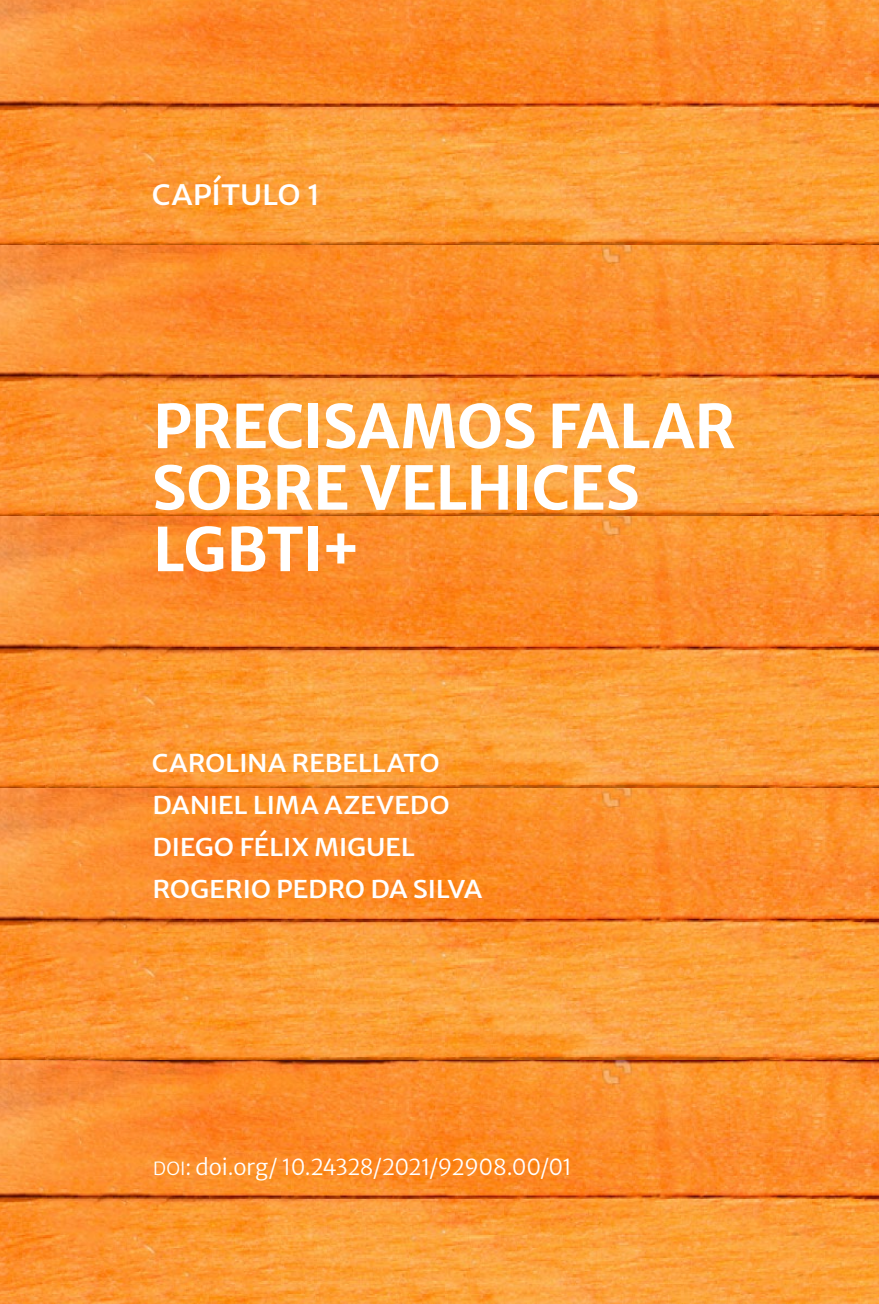
<style>
.page{position:relative;width:879px;height:1304px;background:#fff}
.page>*{position:absolute;margin:0;border:0;box-sizing:border-box;transform-origin:0 0}
.t1{font:700 60px/61.6px "Merriweather Sans";letter-spacing:-.015em;color:#fff}
.t2{font:32px "Merriweather Sans";letter-spacing:-.01em;color:#fff}
.t3{font:28px/42.2px "Merriweather Sans";letter-spacing:-.015em;color:#fff}
.t4{font:300 22px "Merriweather Sans";letter-spacing:-.03em;color:#fff}
.s1{font-size:18px}
</style>
<div class="page">
<img style="left:0;top:0;width:879px;height:245px">
<img style="left:0;top:245px;width:879px;height:271px">
<img style="left:0;top:516px;width:879px;height:272px">
<img style="left:0;top:788px;width:879px;height:272px">
<img style="left:0;top:1060px;width:879px;height:244px">
<p class="t2" style="left:152px;top:166px;width:170px">CAPÍTULO 1</p>
<h1 class="t1" style="left:152px;top:389px;width:586px">PRECISAMOS FALAR<br>SOBRE VELHICES<br>LGBTI+</h1>
<p class="t3" style="left:152px;top:738px;width:332px">CAROLINA REBELLATO<br>DANIEL LIMA AZEVEDO<br>DIEGO FÉLIX MIGUEL<br>ROGERIO PEDRO DA SILVA</p>
<p class="t4" style="left:153px;top:1148px;width:420px"><span class="s1">DOI</span>: doi.org/ 10.24328/2021/92908.00/01</p>
</div>
